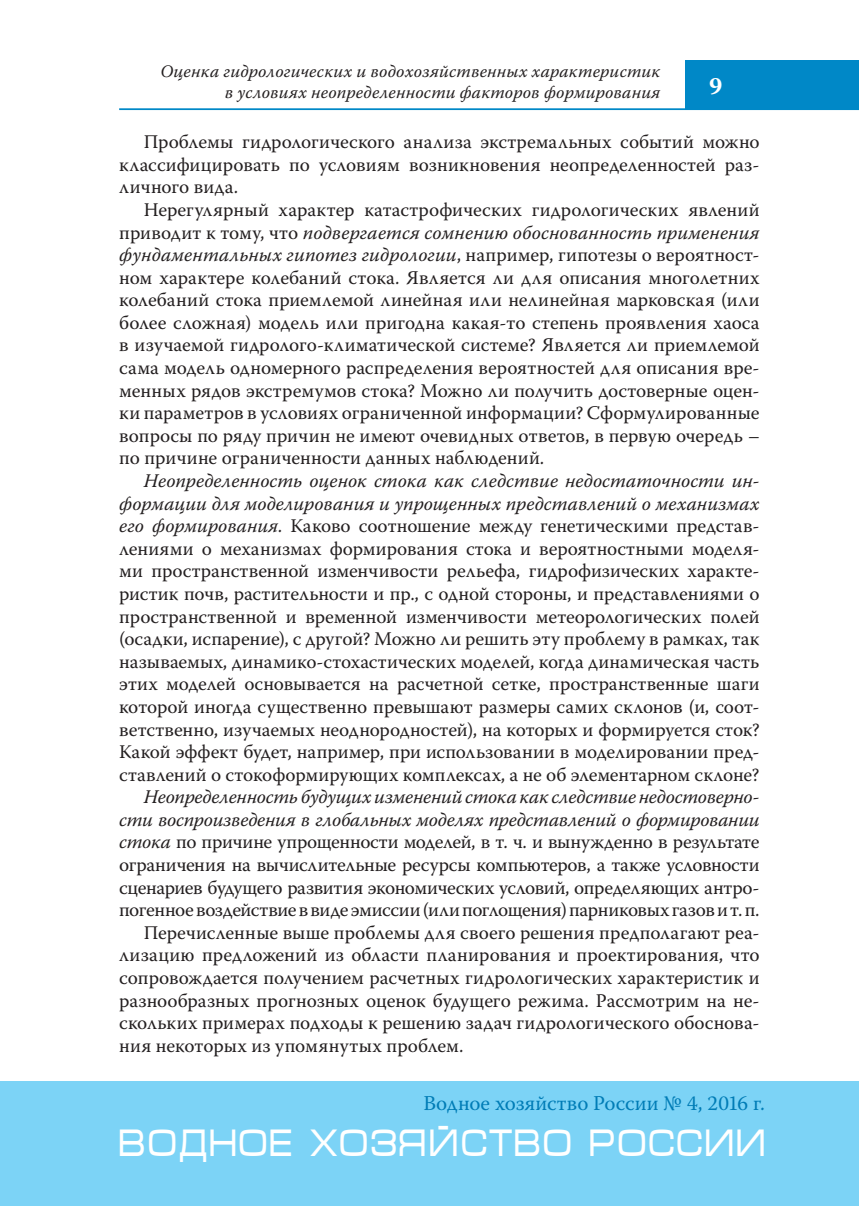
<style>
.page{position:relative;width:859px;height:1206px;background:#fff}
.page>*{position:absolute;margin:0;border:0;box-sizing:border-box;transform-origin:0 0}
.t1{font:38.5px "Micra";color:#fff;scale:.81 1}
.t2{font:700 24.5px "Warnock Pro";color:#fff}
.t3{font:21px "Warnock Pro";color:#007cb6}
.t4{font:19.25px/22.6px "Warnock Pro";letter-spacing:-.005em;color:#231f20;text-align:justify}
.t5{font:italic 19.25px "Warnock Pro";letter-spacing:-.015em;color:#231f20}
.t6{font:19.25px "Warnock Pro";letter-spacing:-.025em;color:#231f20}
.t7{font:italic 17.5px/21px "Warnock Pro";letter-spacing:.01em;color:#231f20;text-align:right}
.s1{font-style:italic}
</style>
<div class="page">
<hr style="left:119px;top:108px;width:739px;height:2px;background:#0088c7">
<div style="left:685px;top:60px;width:173px;height:50px;background:#0088c7"></div>
<div style="left:0;top:1081px;width:858px;height:124px;background:#7cd3f6"></div>
<p class="t7" style="left:160px;top:61px;width:501px">Оценка гидрологических и водохозяйственных характеристик в условиях неопределенности факторов формирования</p>
<p class="t2" style="left:708px;top:71px;width:15px">9</p>
<p class="t4" style="left:119px;top:130px;width:641px;text-indent:25px">Проблемы гидрологического анализа экстремальных событий можно классифицировать по условиям возникновения неопределенностей раз&shy;личного вида.</p>
<p class="t4" style="left:119px;top:198px;width:641px;text-indent:25px">Нерегулярный характер катастрофических гидрологических явлений приводит к тому, что <span class="s1">подвергается сомнению обоснованность применения фундаментальных гипотез гидрологии</span>, например, гипотезы о вероятност&shy;ном характере колебаний стока. Является ли для описания многолетних колебаний стока приемлемой линейная или нелинейная марковская (или более сложная) модель или пригодна какая-то степень проявления хаоса в изучаемой гидролого-климатической системе? Является ли приемлемой сама модель одномерного распределения вероятностей для описания вре&shy;менных рядов экстремумов стока? Можно ли получить достоверные оцен&shy;ки параметров в условиях ограниченной информации? Сформулированные вопросы по ряду причин не имеют очевидных ответов, в первую очередь – по причине ограниченности данных наблюдений.</p>
<p class="t4" style="left:119px;top:469px;width:641px;text-indent:25px"><span class="s1">Неопределенность оценок стока как следствие недостаточности ин&shy;формации для моделирования и упрощенных представлений о механизмах его формирования</span>. Каково соотношение между генетическими представ&shy;лениями о механизмах формирования стока и вероятностными моделя&shy;ми пространственной изменчивости рельефа, гидрофизических характе&shy;ристик почв, растительности и пр., с одной стороны, и представлениями о пространственной и временной изменчивости метеорологических полей (осадки, испарение), с другой? Можно ли решить эту проблему в рамках, так называемых, динамико-стохастических моделей, когда динамическая часть этих моделей основывается на расчетной сетке, пространственные шаги которой иногда существенно превышают размеры самих склонов (и, соот&shy;ветственно, изучаемых неоднородностей), на которых и формируется сток?<br>Какой эффект будет, например, при использовании в моделировании пред&shy;ставлений о стокоформирующих комплексах, а не об элементарном склоне?</p>
<p class="t5" style="left:144px;top:785px;width:617px">Неопределенность будущих изменений стока как следствие недостоверно-</p>
<p class="t5" style="left:119px;top:808px;width:641px">сти воспроизведения в глобальных моделях представлений о формировании</p>
<p class="t4" style="left:119px;top:830px;width:641px"><span class="s1">стока</span> по причине упрощенности моделей, в т. ч. и вынужденно в результате</p>
<p class="t4" style="left:119px;top:853px;width:641px">ограничения на вычислительные ресурсы компьютеров, а также условности</p>
<p class="t4" style="left:119px;top:875px;width:641px">сценариев будущего развития экономических условий, определяющих антро-</p>
<p class="t6" style="left:119px;top:898px;width:641px">погенное воздействие в виде эмиссии (или поглощения) парниковых газов и т. п.</p>
<p class="t4" style="left:144px;top:920px;width:617px">Перечисленные выше проблемы для своего решения предполагают реа-</p>
<p class="t4" style="left:119px;top:943px;width:641px">лизацию предложений из области планирования и проектирования, что</p>
<p class="t4" style="left:119px;top:966px;width:641px">сопровождается получением расчетных гидрологических характеристик и</p>
<p class="t4" style="left:119px;top:988px;width:641px">разнообразных прогнозных оценок будущего режима. Рассмотрим на не-</p>
<p class="t4" style="left:119px;top:1011px;width:641px">скольких примерах подходы к решению задач гидрологического обоснова-</p>
<p class="t4" style="left:119px;top:1033px;width:345px">ния некоторых из упомянутых проблем.</p>
<p class="t3" style="left:423px;top:1090px;width:343px">Водное хозяйство России № 4, 2016 г.</p>
<h1 class="t1" style="left:119px;top:1122px;width:801px">ВОДНОЕ ХОЗЯЙСТВО РОССИИ</h1>
</div>
